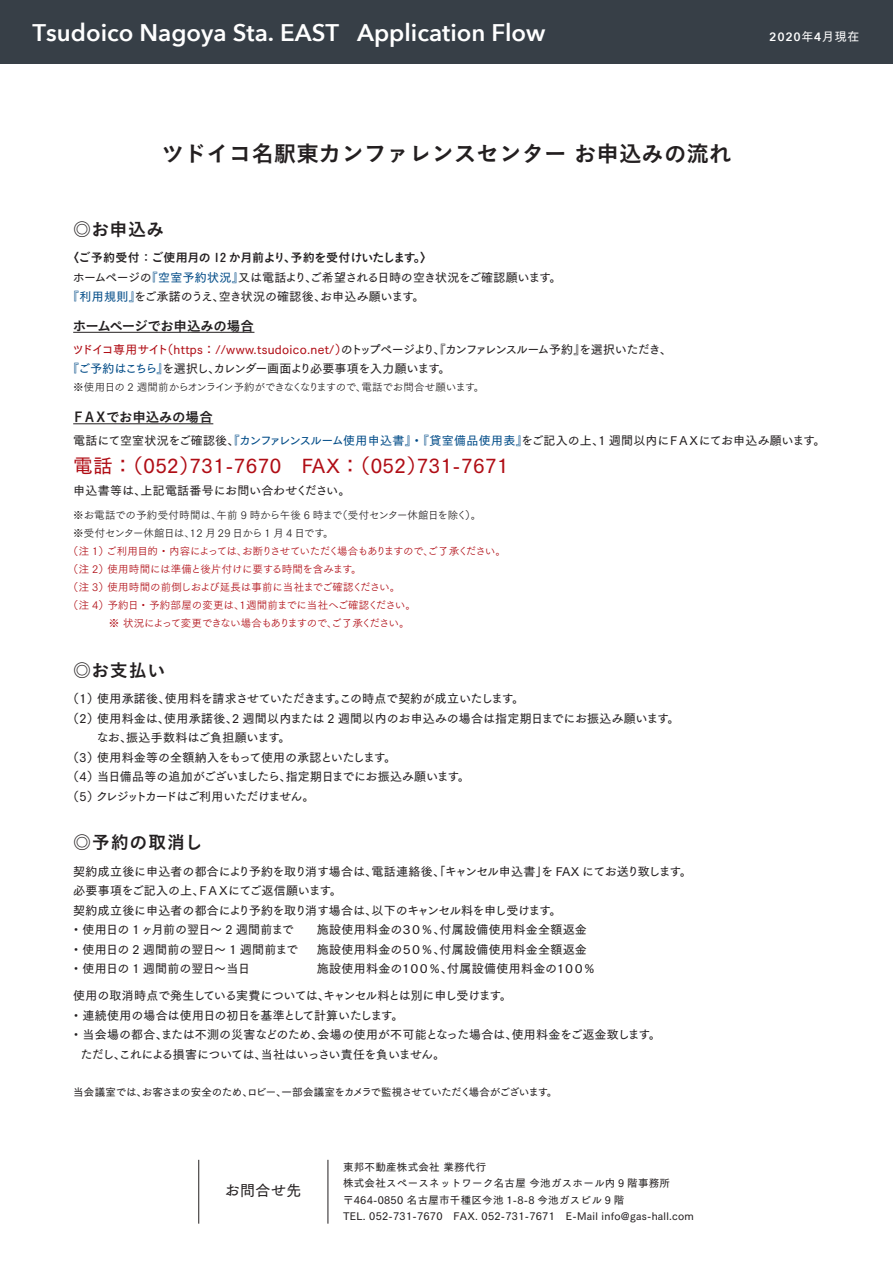
<style>
.page{position:relative;width:893px;height:1263px;background:#fff}
.page>*{position:absolute;margin:0;border:0;box-sizing:border-box;transform-origin:0 0}
.t1{font:600 24px "Avenir Next";color:#fff}
.t2{font:22.5px "Koburina Go Std W6";color:#231f20}
.t3{font:19.5px "Tsuku Go Pro D";letter-spacing:.025em;color:#b00d15}
.t4{font:18px "Koburina Go Std W6";letter-spacing:.03em;color:#231f20}
.t5{font:15px "Tsuku Go Pro D";letter-spacing:.025em;color:#231f20}
.t6{font:13.5px "Koburina Go Std W6";letter-spacing:-.035em;color:#231f20}
.t7{font:12px/19.5px "Tsuku Go Pro D";letter-spacing:-.015em;color:#231f20}
.t8{font:12px/19.5px "Tsuku Go Pro D";letter-spacing:-.04em;color:#231f20}
.t9{font:12px "Tsuku Go Pro D";letter-spacing:.005em;color:#231f20}
.t10{font:12px "Tsuku Go Pro D";letter-spacing:-.035em;color:#231f20}
.t11{font:12px "Tsuku Go Pro D";letter-spacing:.025em;color:#231f20}
.t12{font:12px "Koburina Go Std W6";letter-spacing:-.02em;color:#231f20}
.t13{font:12px "Tsuku Go Pro D";letter-spacing:-.045em;color:#231f20}
.t14{font:12px "Tsuku Go Pro D";letter-spacing:-.08em;color:#231f20}
.t15{font:600 12px "Avenir Next";color:#fff}
.t16{font:10.5px/16.5px "Tsuku Go Pro D";letter-spacing:.025em;color:#231f20}
.t17{font:10.5px/18px "Tsuku Go Pro R";letter-spacing:-.025em;color:#231f20}
.t18{font:10.5px "Tsuku Go Pro R";letter-spacing:-.005em;color:#b00d15}
.t19{font:10.5px "Tsuku Go Pro D";letter-spacing:-.045em;color:#231f20}
.t20{font:10.5px "Tsuku Go Pro R";letter-spacing:-.075em;color:#b00d15}
.t21{font:10.5px "Tsuku Go Pro R";letter-spacing:-.045em;color:#231f20}
.t22{font:10.5px "Tsuku Go Pro R";letter-spacing:-.07em;color:#b00d15}
.t23{font:10.5px "Tsuku Go Pro R";letter-spacing:-.015em;color:#b00d15}
.s1{font-family:"Tsuku Go Pro D";font-weight:400}
.s2{color:#004b87}
.s3{color:#b00d15}
</style>
<div class="page">
<div style="left:0;top:0;width:893px;height:64px;background:#373f47"></div>
<hr style="left:73px;top:332px;width:181px;height:1px;background:#231f20">
<hr style="left:73px;top:423px;width:140px;height:1px;background:#231f20">
<hr style="left:328px;top:1160px;width:1px;height:63px;background:#231f20">
<hr style="left:198px;top:1160px;width:1px;height:63px;background:#231f20">
<h1 class="t1" style="left:33px;top:12px;width:514px">Tsudoico Nagoya Sta. EAST Application Flow</h1>
<p class="t15" style="left:769px;top:26px;width:92px">2020<span class="s1">年</span>4<span class="s1">月現在</span></p>
<h2 class="t2" style="left:161px;top:136px;width:571px">ツドイコ名駅東カンファレンスセンターお申込みの流れ</h2>
<h3 class="t4" style="left:73px;top:215px;width:93px">◎お申込み</h3>
<p class="t12" style="left:67px;top:248px;width:367px">〈ご予約受付：ご使用月の 12 か月前より、予約を受付けいたします。〉</p>
<p class="t7" style="left:67px;top:266px;width:496px;text-indent:6px">ホームページの<span class="s2">『空室予約状況』</span>又は電話より、ご希望される日時の空き状況をご確認願います。<span class="s2">『利用規則』</span>をご承諾のうえ、空き状況の確認後、お申込み願います。</p>
<p class="t6" style="left:73px;top:315px;width:183px">ホームページでお申込みの場合</p>
<p class="t8" style="left:67px;top:338px;width:606px;text-indent:5px"><span class="s3">ツドイコ専用サイト（https：//www.tsudoico.net/）</span>のトップページより、『カンファレンスルーム予約』を選択いただき、<span class="s2">『ご予約はこちら』</span>を選択し、カレンダー画面より必要事項を入力願います。</p>
<p class="t21" style="left:73px;top:379px;width:413px">※使用日の 2 週間前からオンライン予約ができなくなりますので、電話でお問合せ願います。</p>
<p class="t6" style="left:72px;top:407px;width:143px">ＦＡＸでお申込みの場合</p>
<p class="t7" style="left:73px;top:429px;width:754px">電話にて空室状況をご確認後、<span class="s2">『カンファレンスルーム使用申込書』・『貸室備品使用表』</span>をご記入の上、1 週間以内にＦＡＸにてお申込み願います。</p>
<h3 class="t3" style="left:73px;top:449px;width:437px">電話：（052）731-7670　FAX：（052）731-7671</h3>
<p class="t9" style="left:73px;top:480px;width:279px">申込書等は、上記電話番号にお問い合わせください。</p>
<p class="t17" style="left:73px;top:505px;width:409px">※お電話での予約受付時間は、午前 9 時から午後 6 時まで（受付センター休館日を除く）。※受付センター休館日は、12 月 29 日から 1 月 4 日です。</p>
<p class="t20" style="left:68px;top:542px;width:439px">（注 1）ご利用目的・内容によっては、お断りさせていただく場合もありますので、ご了承ください。</p>
<p class="t23" style="left:68px;top:560px;width:295px">（注 2）使用時間には準備と後片付けに要する時間を含みます。</p>
<p class="t18" style="left:68px;top:578px;width:334px">（注 3）使用時間の前倒しおよび延長は事前に当社までご確認ください。</p>
<p class="t18" style="left:68px;top:596px;width:349px">（注 4）予約日・予約部屋の変更は、１週間前までに当社へご確認ください。</p>
<p class="t22" style="left:73px;top:614px;width:338px">　　　 ※ 状況によって変更できない場合もありますので、ご了承ください。</p>
<h3 class="t4" style="left:73px;top:656px;width:94px">◎お支払い</h3>
<p class="t7" style="left:67px;top:687px;width:458px">（1）使用承諾後、使用料を請求させていただきます。この時点で契約が成立いたします。</p>
<p class="t9" style="left:67px;top:708px;width:614px">（2）使用料金は、使用承諾後、2 週間以内または 2 週間以内のお申込みの場合は指定期日までにお振込み願います。</p>
<p class="t7" style="left:73px;top:726px;width:219px">　 なお、振込手数料はご負担願います。</p>
<p class="t7" style="left:67px;top:746px;width:330px">（3）使用料金等の全額納入をもって使用の承認といたします。</p>
<p class="t10" style="left:67px;top:767px;width:404px">（4）当日備品等の追加がございましたら、指定期日までにお振込み願います。</p>
<p class="t14" style="left:67px;top:786px;width:249px">（5）クレジットカードはご利用いただけません。</p>
<h3 class="t4" style="left:73px;top:829px;width:131px">◎予約の取消し</h3>
<p class="t7" style="left:70px;top:860px;width:623px">契約成立後に申込者の都合により予約を取り消す場合は、電話連絡後、「キャンセル申込書」を FAX にてお送り致します。必要事項をご記入の上、ＦＡＸにてご返信願います。<br>契約成立後に申込者の都合により予約を取り消す場合は、以下のキャンセル料を申し受けます。<br>・使用日の 1 ヶ月前の翌日～ 2 週間前まで</p>
<p class="t11" style="left:317px;top:920px;width:272px">施設使用料金の３０％、付属設備使用料金全額返金</p>
<p class="t7" style="left:70px;top:938px;width:229px">・使用日の 2 週間前の翌日～ 1 週間前まで</p>
<p class="t11" style="left:317px;top:939px;width:272px">施設使用料金の５０％、付属設備使用料金全額返金</p>
<p class="t7" style="left:70px;top:957px;width:181px">・使用日の 1 週間前の翌日～当日</p>
<p class="t11" style="left:317px;top:959px;width:280px">施設使用料金の１００％、付属設備使用料金の１００％</p>
<p class="t10" style="left:73px;top:986px;width:440px">使用の取消時点で発生している実費については、キャンセル料とは別に申し受けます。</p>
<p class="t7" style="left:70px;top:1004px;width:335px">・連続使用の場合は使用日の初日を基準として計算いたします。</p>
<p class="t7" style="left:70px;top:1023px;width:592px">・当会場の都合、または不測の災害などのため、会場の使用が不可能となった場合は、使用料金をご返金致します。</p>
<p class="t13" style="left:80px;top:1044px;width:366px">ただし、これによる損害については、当社はいっさい責任を負いません。</p>
<p class="t19" style="left:73px;top:1084px;width:486px">当会議室では、お客さまの安全のため、ロビー、一部会議室をカメラで監視させていただく場合がございます。</p>
<p class="t5" style="left:225px;top:1178px;width:78px">お問合せ先</p>
<p class="t16" style="left:343px;top:1157px;width:352px">東邦不動産株式会社 業務代行<br>株式会社スペースネットワーク名古屋 今池ガスホール内 9 階事務所〒464-0850 名古屋市千種区今池 1-8-8 今池ガスビル 9 階<br>TEL. 052-731-7670　FAX. 052-731-7671　E-Mail info@gas-hall.com</p>
</div>
